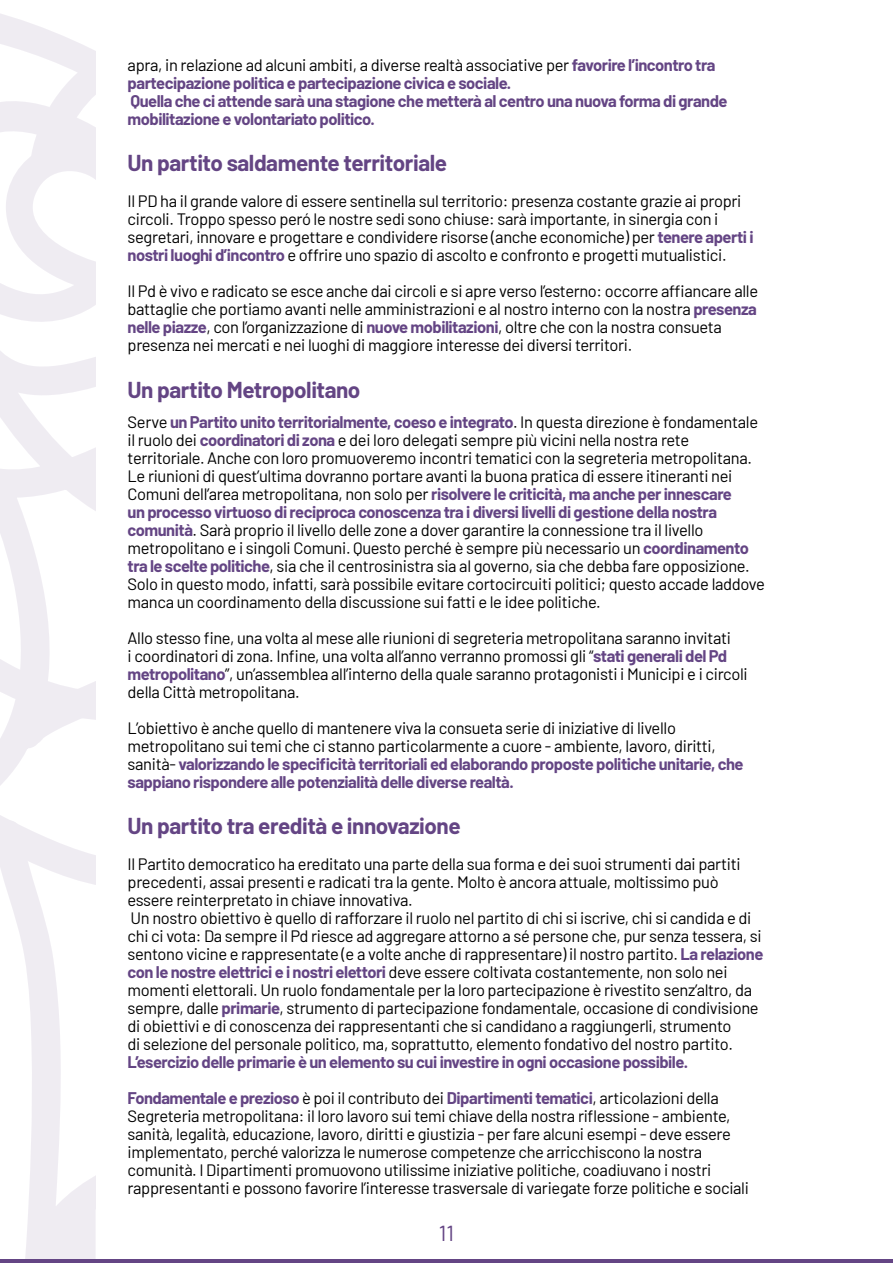
<style>
.page{position:relative;width:893px;height:1263px;background:#fff}
.page>*{position:absolute;margin:0;border:0;box-sizing:border-box;transform-origin:0 0}
.t1{font:700 22.5px "Barlow";letter-spacing:-.02em;color:#644584}
.t2{font:21.75px "Barlow";color:#644584}
.t3{font:16.5px/18px "Barlow";letter-spacing:-.02em;color:#000}
.t4{font:700 16.5px/18px "Barlow";letter-spacing:-.03em;color:#644584}
.s1{font-weight:400;color:#000}
.s2{font-weight:700;color:#644584}
</style>
<div class="page">
<hr style="left:0;top:1259px;width:893px;height:4px;background:#644584">
<svg style="left:0;top:734px;width:49px;height:51px"></svg>
<svg style="left:0;top:14px;width:96px;height:720px"></svg>
<svg style="left:0;top:815px;width:96px;height:444px"></svg>
<p class="t4" style="left:128px;top:54px;width:601px"><span class="s1">apra, in relazione ad alcuni ambiti, a diverse realtà associative per</span> favorire l’incontro tra partecipazione politica e partecipazione civica e sociale.<br>Quella che ci attende sarà una stagione che metterà al centro una nuova forma di grande mobilitazione e volontariato politico.</p>
<h1 class="t1" style="left:128px;top:146px;width:321px">Un partito saldamente territoriale</h1>
<p class="t3" style="left:128px;top:191px;width:627px">Il PD ha il grande valore di essere sentinella sul territorio: presenza costante grazie ai propri circoli. Troppo spesso peró le nostre sedi sono chiuse: sarà importante, in sinergia con i segretari, innovare e progettare e condividere risorse (anche economiche) per <span class="s2">tenere aperti i nostri luoghi d’incontro</span> e offrire uno spazio di ascolto e confronto e progetti mutualistici.</p>
<p class="t3" style="left:128px;top:281px;width:632px">Il Pd è vivo e radicato se esce anche dai circoli e si apre verso l’esterno: occorre affiancare alle battaglie che portiamo avanti nelle amministrazioni e al nostro interno con la nostra <span class="s2">presenza nelle piazze</span>, con l’organizzazione di <span class="s2">nuove mobilitazioni</span>, oltre che con la nostra consueta presenza nei mercati e nei luoghi di maggiore interesse dei diversi territori.</p>
<h1 class="t1" style="left:128px;top:373px;width:234px">Un partito Metropolitano</h1>
<p class="t3" style="left:128px;top:411px;width:639px">Serve <span class="s2">un Partito unito territorialmente, coeso e integrato</span>. In questa direzione è fondamentale il ruolo dei <span class="s2">coordinatori di zona</span> e dei loro delegati sempre più vicini nella nostra rete territoriale. Anche con loro promuoveremo incontri tematici con la segreteria metropolitana.<br>Le riunioni di quest’ultima dovranno portare avanti la buona pratica di essere itineranti nei Comuni dell’area metropolitana, non solo per <span class="s2">risolvere le criticità, ma anche per innescare<br>un processo virtuoso di reciproca conoscenza tra i diversi livelli di gestione della nostra comunità</span>. Sarà proprio il livello delle zone a dover garantire la connessione tra il livello metropolitano e i singoli Comuni. Questo perché è sempre più necessario un <span class="s2">coordinamento tra le scelte politiche</span>, sia che il centrosinistra sia al governo, sia che debba fare opposizione.<br>Solo in questo modo, infatti, sarà possibile evitare cortocircuiti politici; questo accade laddove manca un coordinamento della discussione sui fatti e le idee politiche.</p>
<p class="t3" style="left:128px;top:627px;width:622px">Allo stesso fine, una volta al mese alle riunioni di segreteria metropolitana saranno invitati<br>i coordinatori di zona. Infine, una volta all’anno verranno promossi gli “<span class="s2">stati generali del Pd metropolitano</span>”, un’assemblea all’interno della quale saranno protagonisti i Municipi e i circoli della Città metropolitana.</p>
<p class="t3" style="left:128px;top:717px;width:618px">L’obiettivo è anche quello di mantenere viva la consueta serie di iniziative di livello metropolitano sui temi che ci stanno particolarmente a cuore - ambiente, lavoro, diritti, sanità- <span class="s2">valorizzando le specificità territoriali ed elaborando proposte politiche unitarie, che sappiano rispondere alle potenzialità delle diverse realtà.</span></p>
<h1 class="t1" style="left:128px;top:809px;width:335px">Un partito tra eredità e innovazione</h1>
<p class="t3" style="left:128px;top:854px;width:637px">Il Partito democratico ha ereditato una parte della sua forma e dei suoi strumenti dai partiti precedenti, assai presenti e radicati tra la gente. Molto è ancora attuale, moltissimo può essere reinterpretato in chiave innovativa.<br>Un nostro obiettivo è quello di rafforzare il ruolo nel partito di chi si iscrive, chi si candida e di chi ci vota: Da sempre il Pd riesce ad aggregare attorno a sé persone che, pur senza tessera, si sentono vicine e rappresentate (e a volte anche di rappresentare) il nostro partito. <span class="s2">La relazione con le nostre elettrici e i nostri elettori</span> deve essere coltivata costantemente, non solo nei momenti elettorali. Un ruolo fondamentale per la loro partecipazione è rivestito senz’altro, da sempre, dalle <span class="s2">primarie</span>, strumento di partecipazione fondamentale, occasione di condivisione di obiettivi e di conoscenza dei rappresentanti che si candidano a raggiungerli, strumento<br>di selezione del personale politico, ma, soprattutto, elemento fondativo del nostro partito.</p>
<p class="t4" style="left:128px;top:1043px;width:593px;line-height:36px">L’esercizio delle primarie è un elemento su cui investire in ogni occasione possibile.<br>Fondamentale e prezioso <span class="s1">è poi il contributo dei</span> Dipartimenti tematici<span class="s1">, articolazioni della</span></p>
<p class="t3" style="left:128px;top:1106px;width:623px">Segreteria metropolitana: il loro lavoro sui temi chiave della nostra riflessione - ambiente, sanità, legalità, educazione, lavoro, diritti e giustizia - per fare alcuni esempi - deve essere implementato, perché valorizza le numerose competenze che arricchiscono la nostra comunità. I Dipartimenti promuovono utilissime iniziative politiche, coadiuvano i nostri rappresentanti e possono favorire l’interesse trasversale di variegate forze politiche e sociali</p>
<h2 class="t2" style="left:439px;top:1218px;width:17px">11</h2>
</div>
